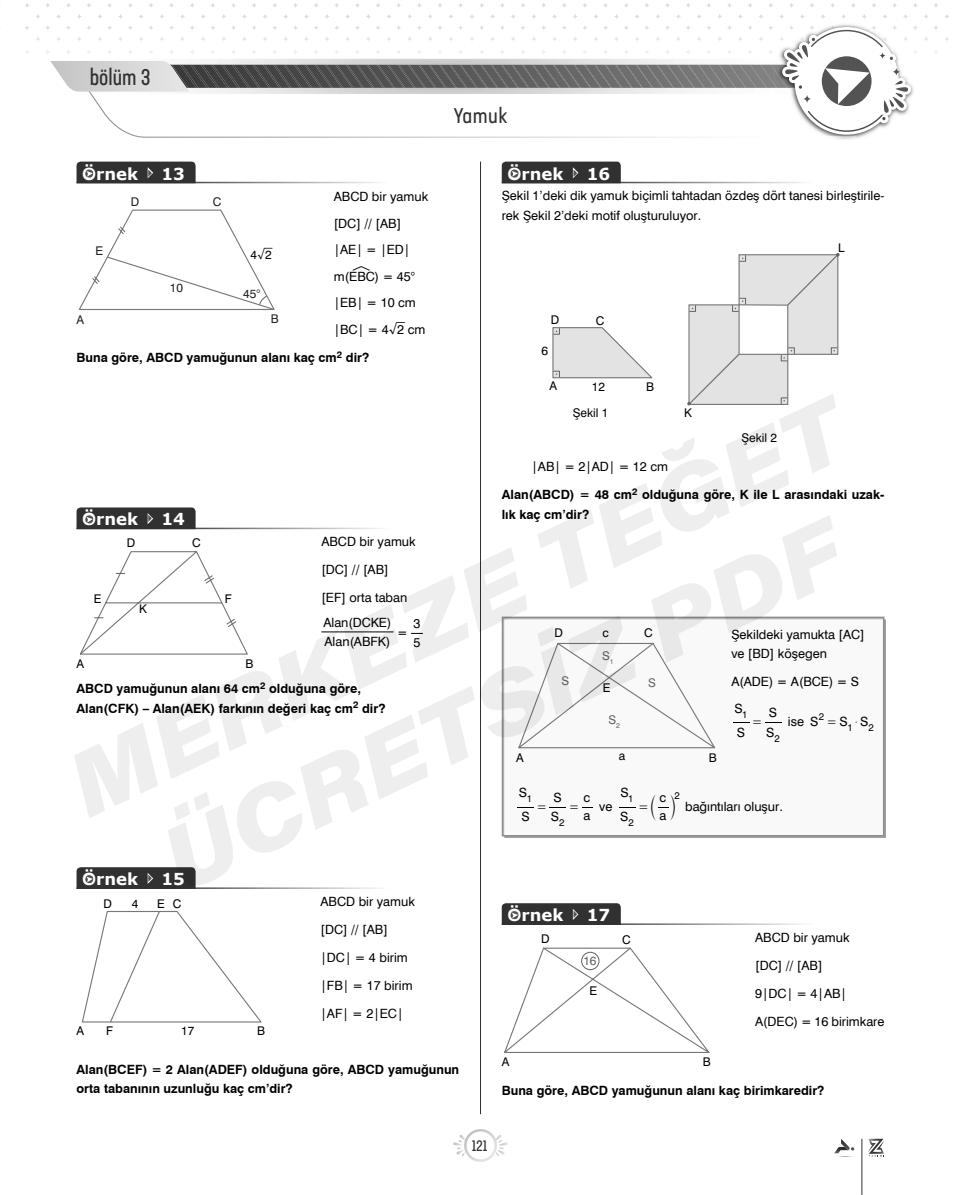
<style>
.page{position:relative;width:961px;height:1195px;background:#fff}
.page>*{position:absolute;margin:0;border:0;box-sizing:border-box;transform-origin:0 0}
.t1{font:italic 900 90px "Acumin Pro Wide";color:#000}
.t2{font:22.5px "Neusa Next Std Compact";color:#313131}
.t3{font:condensed 21px "Neusa Next Std";letter-spacing:.02em;color:#313131}
.t4{font:700 16.5px "Verdana";color:#fff}
.t5{font:15px "Neusa Next Std Compact";color:#313131}
.t6{font:12.75px/28px "Swiss 721 BT";color:#000}
.t7{font:700 12.75px/19.5px "Swiss 721 BT";color:#000}
.t8{font:12.75px "MM Century Old Greek";color:#000}
.t9{font:12.75px "MM Binary";color:#000}
.t10{font:12px "Swiss 721 BT";color:#000}
.t11{font:12px "Swis 721 BT Roman";color:#212121}
.t12{font:12px "Swiss 721 BT";color:#636363}
.t13{font:9.75px "Swiss 721 BT";color:#000}
.s1{font-family:"FSEMBOLLER"}
.s2{font-weight:400}
.s3{font-family:"MM Century Old Greek"}
.s4{font-family:"MM Variable A";font-size:12.45px}
</style>
<div class="page">
<hr style="left:480px;top:162px;width:1px;height:952px;background:#313131">
<img style="left:124px;top:132px;width:562px;height:6px">
<img style="left:624px;top:3px;width:314px;height:5px">
<img style="left:819px;top:24px;width:95px;height:115px">
<img style="left:819px;top:137px;width:37px;height:1px">
<img style="left:789px;top:25px;width:127px;height:30px">
<svg style="left:453px;top:1129px;width:55px;height:33px"></svg>
<svg style="left:834px;top:1139px;width:21px;height:18px"></svg>
<hr style="left:861px;top:1139px;width:1px;height:55px;background:#313131">
<svg style="left:868px;top:1139px;width:16px;height:18px"></svg>
<svg style="left:50px;top:30px;width:861px;height:102px"></svg>
<div style="left:488px;top:607px;width:410px;height:234px;background:#f9f9f9"></div>
<svg style="left:518px;top:642px;width:198px;height:107px"></svg>
<svg style="left:733px;top:722px;width:16px;height:1px"></svg>
<svg style="left:765px;top:722px;width:17px;height:1px"></svg>
<div style="left:502px;top:617px;width:382px;height:219px;border:2px solid #8d8d8d"></div>
<svg style="left:77px;top:867px;width:119px;height:20px;background:#3b3b3b"></svg>
<hr style="left:77px;top:887px;width:312px;height:2px;background:#313131">
<svg style="left:81px;top:911px;width:181px;height:112px"></svg>
<svg style="left:502px;top:903px;width:119px;height:20px;background:#3a3a3a"></svg>
<hr style="left:502px;top:923px;width:312px;height:2px;background:#313131">
<svg style="left:504px;top:947px;width:206px;height:106px"></svg>
<div style="left:581px;top:952px;width:18px;height:18px;border:1px solid #636363;border-radius:50%"></div>
<svg style="left:77px;top:507px;width:119px;height:21px;background:#3d3d3d"></svg>
<hr style="left:77px;top:528px;width:312px;height:1px;background:#313131">
<svg style="left:80px;top:551px;width:168px;height:104px"></svg>
<hr style="left:321px;top:631px;width:72px;height:1px;background:#000">
<svg style="left:411px;top:633px;width:12px;height:1px"></svg>
<svg style="left:77px;top:162px;width:119px;height:20px;background:#383838"></svg>
<hr style="left:77px;top:182px;width:312px;height:1px;background:#313131">
<svg style="left:78px;top:209px;width:197px;height:101px"></svg>
<svg style="left:502px;top:162px;width:119px;height:20px;background:#383838"></svg>
<hr style="left:502px;top:182px;width:312px;height:1px;background:#313131">
<svg style="left:552px;top:327px;width:101px;height:52px"></svg>
<svg style="left:687px;top:253px;width:153px;height:153px"></svg>
<h2 class="t2" style="left:90px;top:63px;width:62px">bölüm 3</h2>
<p class="t4" style="left:82px;top:163px;width:104px">Örnek <sup>✔</sup> 13</p>
<p class="t6" style="left:334px;top:183px;width:96px;line-height:26.5px">ABCD bir yamuk [DC] // [AB] |AE| = |ED| m(E<span class="s1">é</span>BC) = 45° |EB| = 10 cm |BC| = 4<span class="s1">ñ</span>2 cm</p>
<p class="t7" style="left:77px;top:347px;width:294px">Buna göre, ABCD yamuğunun alanı kaç cm<sup>2</sup> dir?</p>
<p class="t11" style="left:213px;top:194px;width:10px">C</p>
<p class="t11" style="left:131px;top:194px;width:10px">D</p>
<p class="t11" style="left:95px;top:244px;width:9px">E</p>
<p class="t10" style="left:250px;top:247px;width:23px">4 <span class="s1">ñ</span>2</p>
<p class="t11" style="left:170px;top:280px;width:15px">10</p>
<p class="t11" style="left:243px;top:286px;width:19px">45°</p>
<p class="t11" style="left:77px;top:313px;width:9px">A</p>
<p class="t11" style="left:271px;top:312px;width:9px">B</p>
<h3 class="t3" style="left:453px;top:103px;width:56px">Yamuk</h3>
<p class="t4" style="left:507px;top:163px;width:104px">Örnek <sup>✔</sup> 16</p>
<p class="t6" style="left:502px;top:186px;width:384px;line-height:19.5px">Şekil 1’deki dik yamuk biçimli tahtadan özdeş dört tanesi birleştirile&shy;rek Şekil 2’deki motif oluşturuluyor.</p>
<p class="t10" style="left:551px;top:313px;width:10px">D</p>
<p class="t10" style="left:596px;top:313px;width:10px">C</p>
<p class="t10" style="left:541px;top:344px;width:8px">6</p>
<p class="t10" style="left:550px;top:378px;width:9px">A</p>
<p class="t10" style="left:592px;top:379px;width:15px">12</p>
<p class="t10" style="left:646px;top:379px;width:9px">B</p>
<p class="t10" style="left:838px;top:240px;width:8px">L</p>
<h1 class="t1" style="left:45px;top:732px;width:850px;rotate:-26deg">MERKEZE TEĞET</h1>
<p class="t10" style="left:573px;top:405px;width:37px">Şekil 1</p>
<p class="t10" style="left:684px;top:405px;width:9px">K</p>
<p class="t10" style="left:741px;top:431px;width:37px">Şekil 2</p>
<p class="t7" style="left:502px;top:452px;width:384px;line-height:28px;text-indent:30px"><span class="s2">|AB| = 2|AD| = 12 cm<br></span>Alan(ABCD) = 48 cm<sup>2</sup> olduğuna göre, K ile L arasındaki uzak-</p>
<p class="t7" style="left:502px;top:504px;width:89px">lık kaç cm’dir?</p>
<p class="t4" style="left:82px;top:509px;width:104px">Örnek <sup>✔</sup> 14</p>
<p class="t10" style="left:127px;top:535px;width:10px">D</p>
<p class="t10" style="left:192px;top:535px;width:10px">C</p>
<p class="t6" style="left:321px;top:527px;width:96px">ABCD bir yamuk [DC] // [AB] [EF] orta taban</p>
<p class="t6" style="left:323px;top:613px;width:69px;line-height:19px">Alan(DCKE)<br>Alan(ABFK)</p>
<p class="t10" style="left:94px;top:591px;width:9px">E</p>
<p class="t10" style="left:225px;top:591px;width:8px">F</p>
<p class="t10" style="left:139px;top:602px;width:9px">K</p>
<p class="t6" style="left:413px;top:614px;width:8px;line-height:19px">3<br>5</p>
<p class="t10" style="left:555px;top:626px;width:10px">D</p>
<p class="t10" style="left:644px;top:626px;width:10px">C</p>
<p class="t6" style="left:731px;top:624px;width:135px;line-height:19.5px">Şekildeki yamukta [AC] ve [BD] köşegen</p>
<p class="t6" style="left:731px;top:667px;width:129px">A(ADE) = A(BCE) = S</p>
<p class="t6" style="left:737px;top:718px;width:10px">S</p>
<p class="t10" style="left:602px;top:625px;width:8px">c</p>
<p class="t6" style="left:397px;top:618px;width:12px">=</p>
<p class="t12" style="left:602px;top:648px;width:13px">S<sub>1</sub></p>
<p class="t10" style="left:77px;top:656px;width:9px">A</p>
<p class="t10" style="left:245px;top:656px;width:9px">B</p>
<p class="t12" style="left:562px;top:673px;width:9px">S</p>
<p class="t12" style="left:648px;top:675px;width:9px">S</p>
<p class="t7" style="left:77px;top:678px;width:310px">ABCD yamuğunun alanı 64 cm<sup>2</sup> olduğuna göre,<br>Alan(CFK) – Alan(AEK) farkının değeri kaç cm<sup>2</sup> dir?</p>
<p class="t10" style="left:603px;top:680px;width:9px">E</p>
<p class="t6" style="left:734px;top:693px;width:10px">S</p>
<p class="t6" style="left:769px;top:698px;width:10px">S</p>
<p class="t13" style="left:742px;top:707px;width:7px">1</p>
<p class="t13" style="left:819px;top:710px;width:7px">2</p>
<p class="t12" style="left:608px;top:712px;width:13px">S<sub>2</sub></p>
<p class="t6" style="left:788px;top:707px;width:32px">ise S</p>
<p class="t6" style="left:827px;top:707px;width:43px"><span class="s3">=</span> S S</p>
<p class="t8" style="left:753px;top:716px;width:10px">=</p>
<p class="t9" style="left:855px;top:716px;width:4px">$</p>
<p class="t13" style="left:847px;top:721px;width:7px">1</p>
<p class="t13" style="left:869px;top:721px;width:7px">2</p>
<p class="t6" style="left:766px;top:718px;width:10px">S</p>
<p class="t13" style="left:775px;top:732px;width:7px">2</p>
<p class="t10" style="left:516px;top:751px;width:9px">A</p>
<p class="t10" style="left:619px;top:748px;width:8px">a</p>
<p class="t10" style="left:709px;top:751px;width:9px">B</p>
<p class="t6" style="left:519px;top:778px;width:10px">S</p>
<p class="t6" style="left:620px;top:778px;width:10px">S</p>
<p class="t6" style="left:554px;top:783px;width:10px">S</p>
<p class="t13" style="left:628px;top:792px;width:7px">1</p>
<p class="t13" style="left:675px;top:789px;width:7px">2</p>
<p class="t8" style="left:537px;top:800px;width:10px">=</p>
<p class="t8" style="left:570px;top:800px;width:10px">=</p>
<p class="t6" style="left:639px;top:792px;width:145px"><span class="s3">=</span> <span class="s4">c m</span> bağıntıları oluşur.</p>
<p class="t13" style="left:527px;top:792px;width:7px">1</p>
<p class="t6" style="left:659px;top:783px;width:8px">c</p>
<p class="t13" style="left:559px;top:816px;width:7px">2</p>
<p class="t13" style="left:628px;top:816px;width:7px">2</p>
<p class="t6" style="left:583px;top:783px;width:8px">c</p>
<p class="t6" style="left:599px;top:791px;width:15px">ve</p>
<p class="t6" style="left:521px;top:802px;width:10px">S</p>
<p class="t6" style="left:551px;top:802px;width:10px">S</p>
<p class="t6" style="left:620px;top:802px;width:10px">S</p>
<p class="t6" style="left:659px;top:801px;width:8px">a</p>
<p class="t6" style="left:583px;top:801px;width:8px">a</p>
<p class="t4" style="left:82px;top:868px;width:104px">Örnek <sup>✔</sup> 15</p>
<p class="t10" style="left:103px;top:896px;width:10px">D</p>
<p class="t10" style="left:132px;top:896px;width:8px">4</p>
<p class="t10" style="left:157px;top:896px;width:26px">E C</p>
<p class="t10" style="left:77px;top:1024px;width:9px">A</p>
<p class="t10" style="left:106px;top:1024px;width:8px">F</p>
<p class="t10" style="left:181px;top:1024px;width:15px">17</p>
<p class="t10" style="left:257px;top:1024px;width:9px">B</p>
<p class="t6" style="left:321px;top:887px;width:96px">ABCD bir yamuk [DC] // [AB] |DC| = 4 birim |FB| = 17 birim |AF| = 2|EC|</p>
<p class="t7" style="left:77px;top:1059px;width:384px">Alan(BCEF) = 2 Alan(ADEF) olduğuna göre, ABCD yamuğunun orta tabanının uzunluğu kaç cm’dir?</p>
<p class="t4" style="left:507px;top:904px;width:104px">Örnek <sup>✔</sup> 17</p>
<p class="t10" style="left:541px;top:932px;width:10px">D</p>
<p class="t10" style="left:622px;top:932px;width:10px">C</p>
<p class="t12" style="left:583px;top:953px;width:15px">16</p>
<p class="t10" style="left:589px;top:983px;width:9px">E</p>
<p class="t10" style="left:502px;top:1054px;width:9px">A</p>
<p class="t10" style="left:703px;top:1054px;width:9px">B</p>
<p class="t6" style="left:755px;top:923px;width:131px">ABCD bir yamuk<br>[DC] // [AB]<br>9|DC| = 4|AB|<br>A(DEC) = 16 birimkare</p>
<p class="t7" style="left:502px;top:1080px;width:324px">Buna göre, ABCD yamuğunun alanı kaç birimkaredir?</p>
<p class="t5" style="left:472px;top:1137px;width:17px">121</p>
</div>
